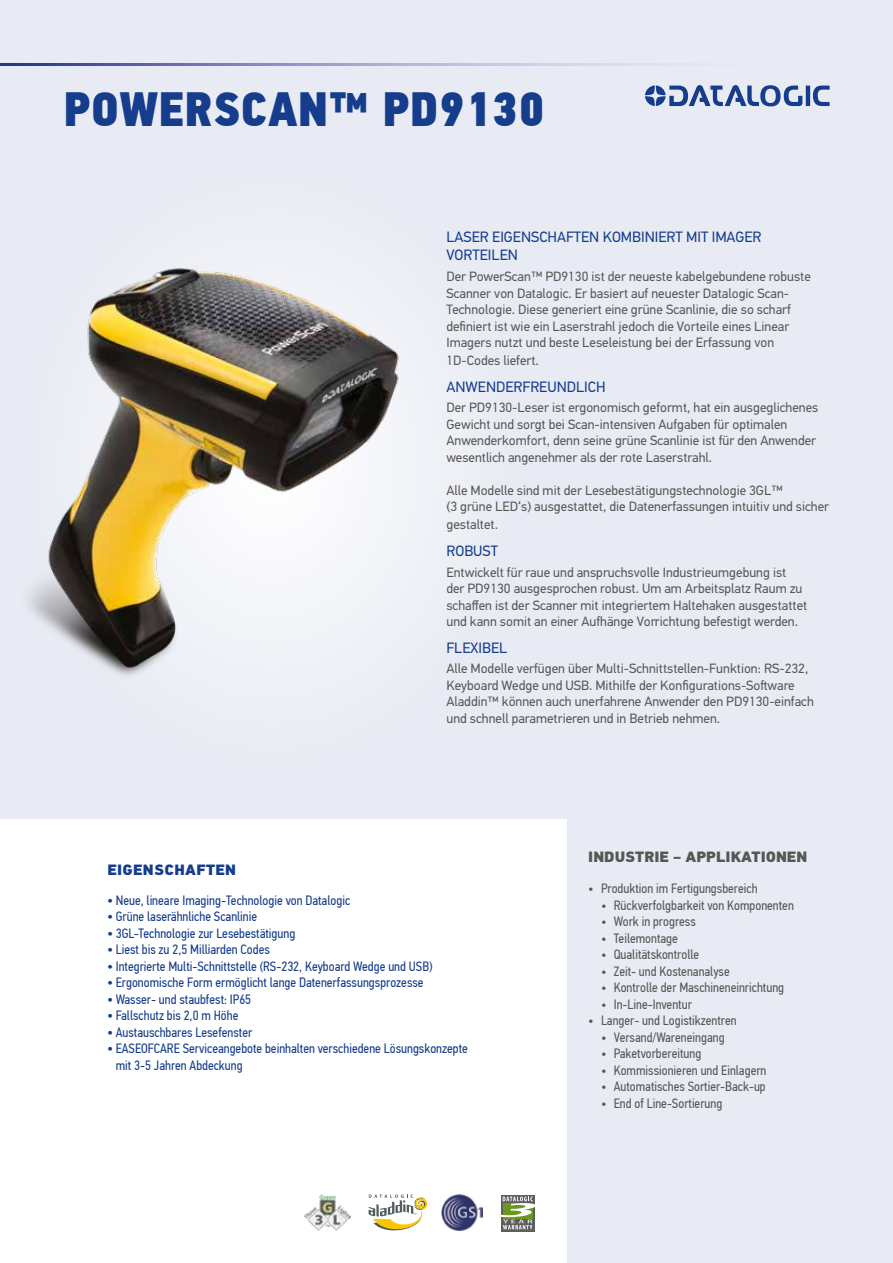
<style>
.page{position:relative;width:893px;height:1263px;background:#e8ebf3}
.page>*{position:absolute;margin:0;border:0;box-sizing:border-box;transform-origin:0 0}
.t1{font:48px "PF Din Text Cond Pro X Black";letter-spacing:.01em;color:#153d8c}
.t2{font:15px/18px "PF Din Text Pro";color:#153d8c}
.t3{font:900 15px "PF Din Text Pro";color:#575756}
.t4{font:900 15px "PF Din Text Pro";letter-spacing:.02em;color:#153d8c}
.t5{font:13.5px/16.5px "PF Din Text Pro";color:#575756}
.t6{font:13.5px/16.5px "PF Din Text Cond Pro";color:#153d8c}
.t7{font:13.5px "PF Din Text Cond Pro";color:#575756}
.s1{font-size:15px}
</style>
<div class="page">
<div style="left:0;top:820px;width:567px;height:443px;background:#fff"></div>
<svg style="left:0;top:64px;width:645px;height:1px"></svg>
<svg style="left:645px;top:85px;width:185px;height:21px"></svg>
<img style="left:29px;top:268px;width:379px;height:407px">
<svg style="left:369px;top:1194px;width:59px;height:37px"></svg>
<img style="left:441px;top:1194px;width:41px;height:37px">
<svg style="left:501px;top:1195px;width:33px;height:36px"></svg>
<svg style="left:501px;top:1196px;width:34px;height:33px"></svg>
<img style="left:304px;top:1194px;width:46px;height:37px">
<h1 class="t1" style="left:64px;top:79px;width:482px">POWERSCAN™ PD9130</h1>
<p class="t2" style="left:446px;top:228px;width:317px">LASER EIGENSCHAFTEN KOMBINIERT MIT IMAGER<br>VORTEILEN</p>
<p class="t5" style="left:446px;top:268px;width:366px">Der PowerScan™ PD9130 ist der neueste kabelgebundene robuste Scanner von Datalogic. Er basiert auf neuester Datalogic Scan-Technologie. Diese generiert eine grüne Scanlinie, die so scharf definiert ist wie ein Laserstrahl jedoch die Vorteile eines Linear Imagers nutzt und beste Leseleistung bei der Erfassung von</p>
<p class="t5" style="left:446px;top:352px;width:94px">1D-Codes liefert.</p>
<p class="t2" style="left:446px;top:378px;width:161px">ANWENDERFREUNDLICH</p>
<p class="t5" style="left:446px;top:400px;width:373px">Der PD9130-Leser ist ergonomisch geformt, hat ein ausgeglichenes Gewicht und sorgt bei Scan-intensiven Aufgaben für optimalen Anwenderkomfort, denn seine grüne Scanlinie ist für den Anwender wesentlich angenehmer als der rote Laserstrahl.</p>
<p class="t5" style="left:446px;top:482px;width:384px">Alle Modelle sind mit der Lesebestätigungstechnologie 3GL™<br>(3 grüne LED‘s) ausgestattet, die Datenerfassungen intuitiv und sicher</p>
<p class="t5" style="left:446px;top:517px;width:53px">gestaltet.</p>
<p class="t2" style="left:446px;top:542px;width:53px">ROBUST</p>
<p class="t5" style="left:446px;top:564px;width:362px">Entwickelt für raue und anspruchsvolle Industrieumgebung ist der PD9130 ausgesprochen robust. Um am Arbeitsplatz Raum zu schaffen ist der Scanner mit integriertem Haltehaken ausgestattet und kann somit an einer Aufhänge Vorrichtung befestigt werden.</p>
<p class="t2" style="left:446px;top:639px;width:62px">FLEXIBEL</p>
<p class="t5" style="left:446px;top:661px;width:369px">Alle Modelle verfügen über Multi-Schnittstellen-Funktion: RS-232, Keyboard Wedge und USB. Mithilfe der Konfigurations-Software Aladdin™ können auch unerfahrene Anwender den PD9130-einfach und schnell parametrieren und in Betrieb nehmen.</p>
<p class="t4" style="left:107px;top:860px;width:130px">EIGENSCHAFTEN</p>
<p class="t6" style="left:107px;top:892px;width:244px"><span class="s1">•</span> Neue, lineare Imaging-Technologie von Datalogic</p>
<p class="t6" style="left:107px;top:908px;width:151px"><span class="s1">•</span> Grüne laserähnliche Scanlinie</p>
<p class="t6" style="left:107px;top:925px;width:190px"><span class="s1">•</span> 3GL-Technologie zur Lesebestätigung</p>
<p class="t6" style="left:107px;top:941px;width:164px"><span class="s1">•</span> Liest bis zu 2,5 Milliarden Codes</p>
<p class="t6" style="left:107px;top:958px;width:327px"><span class="s1">•</span> Integrierte Multi-Schnittstelle (RS-232, Keyboard Wedge und USB)</p>
<p class="t6" style="left:107px;top:974px;width:318px"><span class="s1">•</span> Ergonomische Form ermöglicht lange Datenerfassungsprozesse</p>
<p class="t6" style="left:107px;top:991px;width:146px"><span class="s1">•</span> Wasser- und staubfest: IP65</p>
<p class="t6" style="left:107px;top:1007px;width:133px"><span class="s1">•</span> Fallschutz bis 2,0 m Höhe</p>
<p class="t6" style="left:107px;top:1024px;width:147px"><span class="s1">•</span> Austauschbares Lesefenster</p>
<p class="t6" style="left:116px;top:1040px;width:354px;text-indent:-9px"><span class="s1">•</span> EASEOFCARE Serviceangebote beinhalten verschiedene Lösungskonzepte mit 3-5 Jahren Abdeckung</p>
<p class="t3" style="left:588px;top:847px;width:221px">INDUSTRIE – APPLIKATIONEN</p>
<p class="t7" style="left:588px;top:880px;width:171px">• Produktion im Fertigungsbereich</p>
<p class="t7" style="left:601px;top:897px;width:194px">• Rückverfolgbarkeit von Komponenten</p>
<p class="t7" style="left:601px;top:913px;width:96px">• Work in progress</p>
<p class="t7" style="left:601px;top:930px;width:78px">• Teilemontage</p>
<p class="t7" style="left:601px;top:946px;width:100px">• Qualitätskontrolle</p>
<p class="t7" style="left:601px;top:963px;width:130px">• Zeit- und Kostenanalyse</p>
<p class="t7" style="left:601px;top:979px;width:185px">• Kontrolle der Maschineneinrichtung</p>
<p class="t7" style="left:601px;top:996px;width:92px">• In-Line-Inventur</p>
<p class="t7" style="left:588px;top:1012px;width:150px">• Langer- und Logistikzentren</p>
<p class="t7" style="left:601px;top:1029px;width:125px">• Versand/Wareneingang</p>
<p class="t7" style="left:601px;top:1045px;width:102px">• Paketvorbereitung</p>
<p class="t7" style="left:601px;top:1062px;width:167px">• Kommissionieren und Einlagern</p>
<p class="t7" style="left:601px;top:1078px;width:166px">• Automatisches Sortier-Back-up</p>
<p class="t7" style="left:601px;top:1095px;width:123px">• End of Line-Sortierung</p>
</div>
